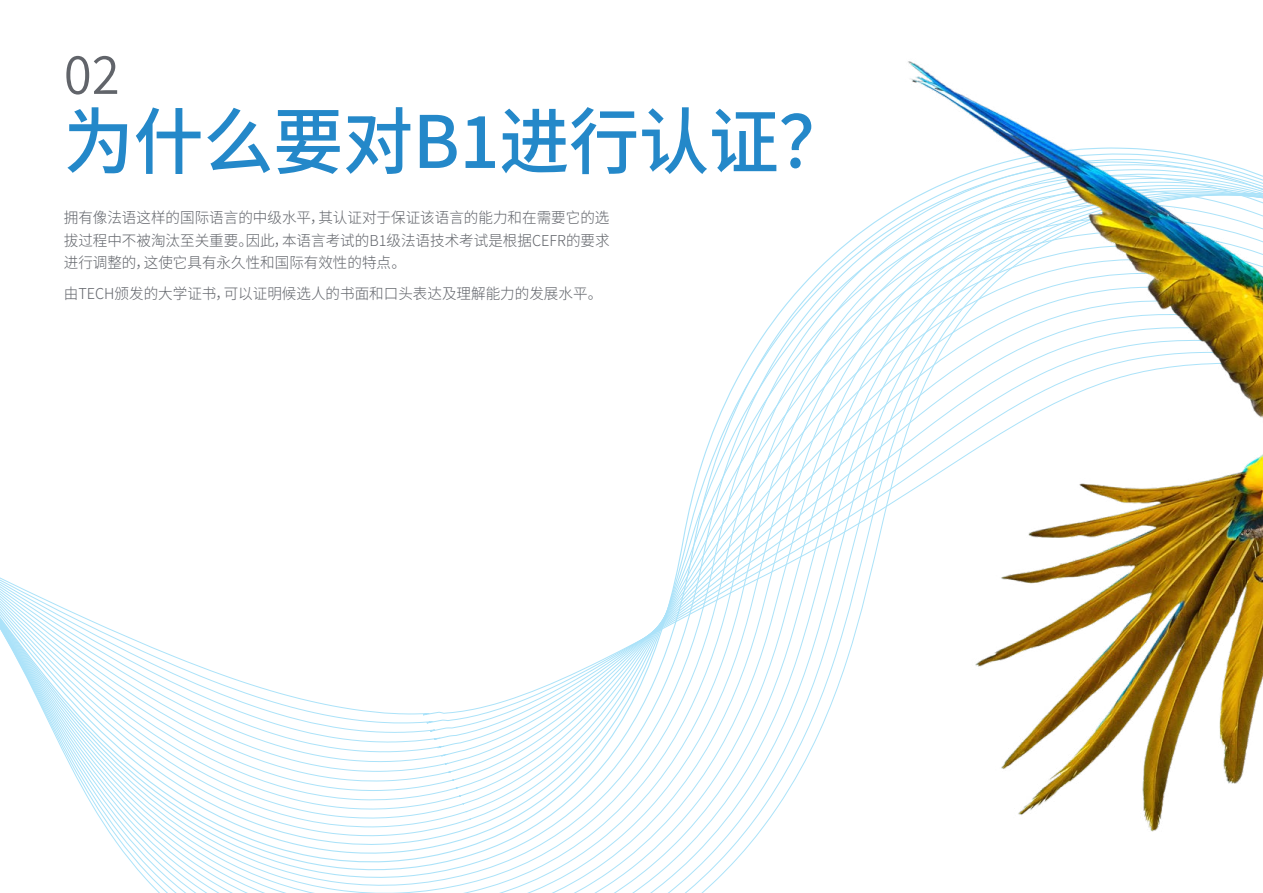
<style>
.page{position:relative;width:1263px;height:893px;background:#fff}
.page>*{position:absolute;margin:0;border:0;box-sizing:border-box;transform-origin:0 0}
.t1{font:500 72px "Source Han Sans CN";color:#2488c9}
.t2{font:52.5px "Source Han Sans CN";color:#61646a}
.t3{font:300 15px/22.5px "Source Han Sans CN";color:#61646a;text-align:justify}
</style>
<div class="page">
<svg style="left:0;top:248px;width:840px;height:645px"></svg>
<img style="left:840px;top:61px;width:423px;height:771px">
<h2 class="t2" style="left:64px;top:45px;width:57px">02</h2>
<h1 class="t1" style="left:64px;top:101px;width:786px">为什么要对B1进行认证？</h1>
<p class="t3" style="left:64px;top:207px;width:547px">拥有像法语这样的国际语言的中级水平，其认证对于保证该语言的能力和在需要它的选拔过程中不被淘汰至关重要。因此，本语言考试的B1级法语技术考试是根据CEFR的要求进行调整的，这使它具有永久性和国际有效性的特点。</p>
<p class="t3" style="left:64px;top:283px;width:540px">由TECH颁发的大学证书，可以证明候选人的书面和口头表达及理解能力的发展水平。</p>
</div>
